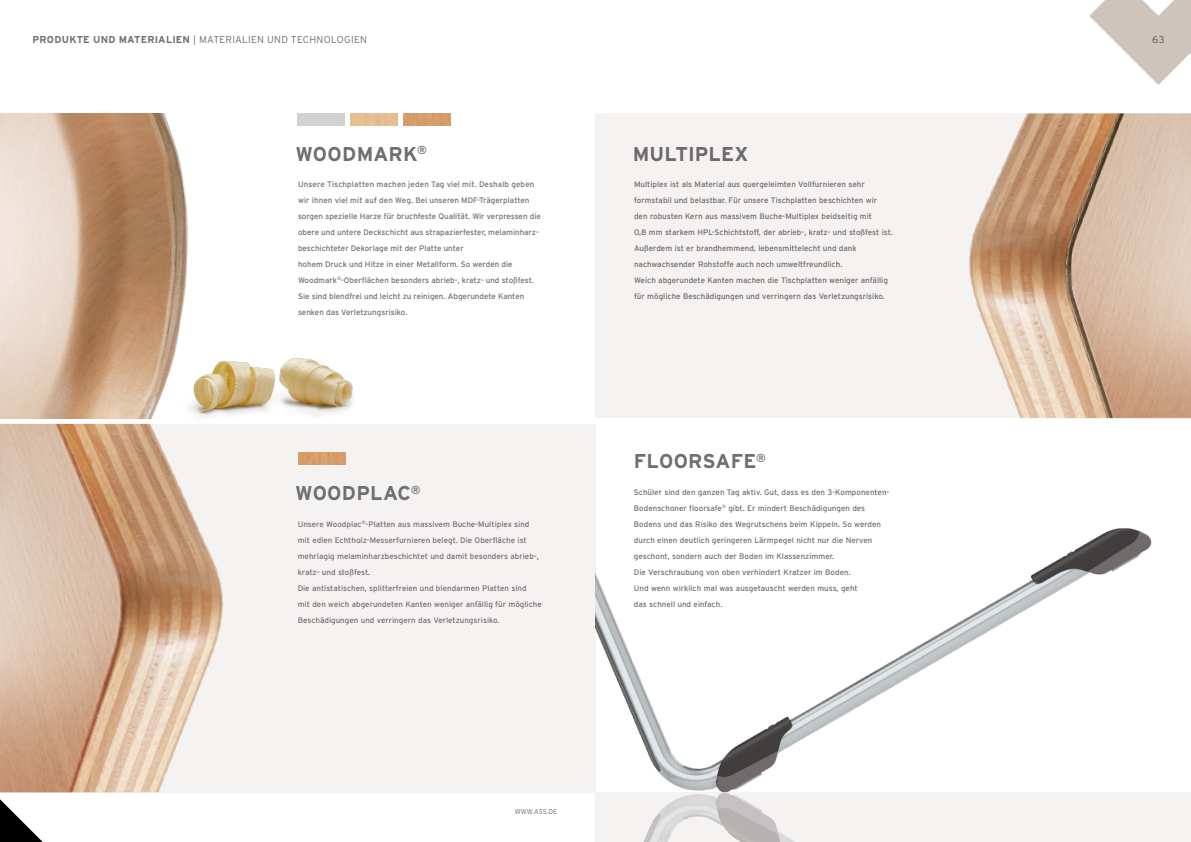
<style>
.page{position:relative;width:1191px;height:842px;background:#fff}
.page>*{position:absolute;margin:0;border:0;box-sizing:border-box;transform-origin:0 0}
.t1{font:700 20px "Interstate";letter-spacing:.01em;color:#706f6f}
.t2{font:300 10px "Interstate";letter-spacing:.02em;color:#706f6f}
.t3{font:8px/16px "Interstate";color:#706f6f}
.t4{font:300 7px "Interstate";color:#706f6f}
.s1{font-weight:700}
</style>
<div class="page">
<div style="left:595px;top:113px;width:596px;height:305px;background:#f5f3f2"></div>
<div style="left:0;top:424px;width:595px;height:368px;background:#f5f3f2"></div>
<img style="left:595px;top:510px;width:595px;height:332px">
<img style="left:969px;top:113px;width:222px;height:305px">
<img style="left:0;top:113px;width:189px;height:305px">
<img style="left:0;top:424px;width:223px;height:368px">
<svg style="left:1089px;top:0;width:102px;height:85px"></svg>
<img style="left:177px;top:350px;width:176px;height:68px">
<img style="left:298px;top:452px;width:47px;height:12px">
<img style="left:350px;top:113px;width:48px;height:12px">
<img style="left:404px;top:113px;width:47px;height:12px">
<svg style="left:0;top:799px;width:43px;height:43px"></svg>
<p class="t2" style="left:33px;top:33px;width:336px"><span class="s1">PRODUKTE UND MATERIALIEN</span> | MATERIALIEN UND TECHNOLOGIEN</p>
<h1 class="t1" style="left:295px;top:143px;width:133px">WOODMARK<sup>®</sup></h1>
<p class="t3" style="left:298px;top:176px;width:244px">Unsere Tischplatten machen jeden Tag viel mit. Deshalb geben wir ihnen viel mit auf den Weg. Bei unseren MDF-Trägerplatten sorgen spezielle Harze für bruchfeste Qualität. Wir verpressen die obere und untere Deckschicht aus strapazierfester, melaminharz&shy;beschichteter Dekorlage mit der Platte unter<br>hohem Druck und Hitze in einer Metallform. So werden die Woodmark<sup>®</sup>-Oberflächen besonders abrieb-, kratz- und stoßfest.<br>Sie sind blendfrei und leicht zu reinigen. Abgerundete Kanten senken das Verletzungsrisiko.</p>
<h1 class="t1" style="left:295px;top:482px;width:127px">WOODPLAC<sup>®</sup></h1>
<p class="t3" style="left:298px;top:516px;width:246px">Unsere Woodplac<sup>®</sup>-Platten aus massivem Buche-Multiplex sind mit edlen Echtholz-Messerfurnieren belegt. Die Oberfläche ist mehrlagig melaminharzbeschichtet und damit besonders abrieb-, kratz- und stoßfest.<br>Die antistatischen, splitterfreien und blendarmen Platten sind<br>mit den weich abgerundeten Kanten weniger anfällig für mögliche Beschädigungen und verringern das Verletzungsrisiko.</p>
<p class="t4" style="left:515px;top:807px;width:44px">WWW.ASS.DE</p>
<h1 class="t1" style="left:632px;top:143px;width:118px">MULTIPLEX</h1>
<p class="t3" style="left:634px;top:176px;width:260px">Multiplex ist als Material aus quergeleimten Vollfurnieren sehr formstabil und belastbar. Für unsere Tischplatten beschichten wir<br>den robusten Kern aus massivem Buche-Multiplex beidseitig mit<br>0,8 mm starkem HPL-Schichtstoff, der abrieb-, kratz- und stoßfest ist.<br>Außerdem ist er brandhemmend, lebensmittelecht und dank nachwachsender Rohstoffe auch noch umweltfreundlich.<br>Weich abgerundete Kanten machen die Tischplatten weniger anfällig für mögliche Beschädigungen und verringern das Verletzungsrisiko.</p>
<h1 class="t1" style="left:634px;top:450px;width:133px">FLOORSAFE<sup>®</sup></h1>
<p class="t3" style="left:634px;top:484px;width:257px">Schüler sind den ganzen Tag aktiv. Gut, dass es den 3-Komponenten-Bodenschoner floorsafe<sup>®</sup> gibt. Er mindert Beschädigungen des Bodens und das Risiko des Wegrutschens beim Kippeln. So werden durch einen deutlich geringeren Lärmpegel nicht nur die Nerven geschont, sondern auch der Boden im Klassenzimmer.<br>Die Verschraubung von oben verhindert Kratzer im Boden.<br>Und wenn wirklich mal was ausgetauscht werden muss, geht<br>das schnell und einfach.</p>
<p class="t2" style="left:1152px;top:33px;width:14px">63</p>
</div>
